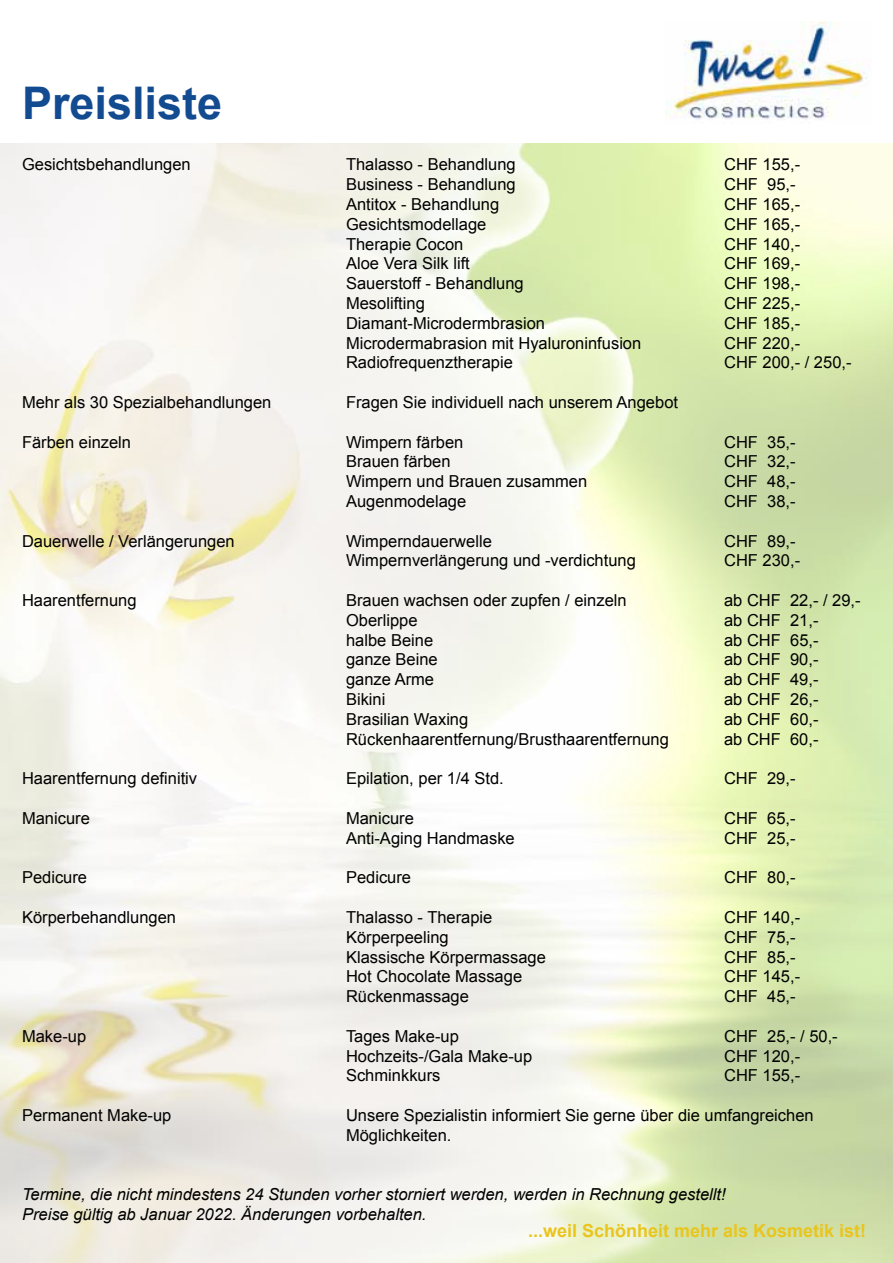
<style>
.page{position:relative;width:893px;height:1263px;background:#fff}
.page>*{position:absolute;margin:0;border:0;box-sizing:border-box;transform-origin:0 0}
.t1{font:700 45px "Arial";color:#134b91}
.t2{font:700 18px "Arial";color:#e9c51d}
.t3{font:16.5px/19.8px "Arial";color:#000}
.t4{font:italic 16.5px/19.8px "Arial";color:#000}
</style>
<div class="page">
<img style="left:0;top:144px;width:893px;height:1119px">
<img style="left:665px;top:21px;width:202px;height:98px">
<h1 class="t1" style="left:22px;top:73px;width:202px">Preisliste</h1>
<p class="t3" style="left:22px;top:155px;width:170px">Gesichtsbehandlungen</p>
<p class="t3" style="left:346px;top:155px;width:171px">Thalasso - Behandlung</p>
<p class="t3" style="left:724px;top:155px;width:78px">CHF 155,-</p>
<p class="t3" style="left:346px;top:175px;width:171px">Business - Behandlung</p>
<p class="t3" style="left:724px;top:175px;width:73px">CHF 95,-</p>
<p class="t3" style="left:346px;top:194px;width:155px">Antitox - Behandlung</p>
<p class="t3" style="left:724px;top:194px;width:78px">CHF 165,-</p>
<p class="t3" style="left:346px;top:214px;width:142px">Gesichtsmodellage</p>
<p class="t3" style="left:724px;top:214px;width:78px">CHF 165,-</p>
<p class="t3" style="left:346px;top:234px;width:119px">Therapie Cocon</p>
<p class="t3" style="left:724px;top:234px;width:78px">CHF 140,-</p>
<p class="t3" style="left:346px;top:254px;width:125px">Aloe Vera Silk lift</p>
<p class="t3" style="left:724px;top:254px;width:78px">CHF 169,-</p>
<p class="t3" style="left:346px;top:274px;width:179px">Sauerstoff - Behandlung</p>
<p class="t3" style="left:724px;top:274px;width:78px">CHF 198,-</p>
<p class="t3" style="left:346px;top:293px;width:80px">Mesolifting</p>
<p class="t3" style="left:724px;top:293px;width:78px">CHF 225,-</p>
<p class="t3" style="left:346px;top:313px;width:200px">Diamant-Microdermbrasion</p>
<p class="t3" style="left:724px;top:313px;width:78px">CHF 185,-</p>
<p class="t3" style="left:346px;top:333px;width:297px">Microdermabrasion mit Hyaluroninfusion</p>
<p class="t3" style="left:724px;top:333px;width:78px">CHF 220,-</p>
<p class="t3" style="left:346px;top:353px;width:168px">Radiofrequenztherapie</p>
<p class="t3" style="left:724px;top:353px;width:129px">CHF 200,- / 250,-</p>
<p class="t3" style="left:22px;top:392px;width:251px">Mehr als 30 Spezialbehandlungen</p>
<p class="t3" style="left:346px;top:392px;width:334px">Fragen Sie individuell nach unserem Angebot</p>
<p class="t3" style="left:22px;top:432px;width:111px">Färben einzeln</p>
<p class="t3" style="left:346px;top:432px;width:119px">Wimpern färben</p>
<p class="t3" style="left:724px;top:432px;width:73px">CHF 35,-</p>
<p class="t3" style="left:346px;top:452px;width:106px">Brauen färben</p>
<p class="t3" style="left:724px;top:452px;width:73px">CHF 32,-</p>
<p class="t3" style="left:346px;top:472px;width:243px">Wimpern und Brauen zusammen</p>
<p class="t3" style="left:724px;top:472px;width:73px">CHF 48,-</p>
<p class="t3" style="left:346px;top:491px;width:122px">Augenmodelage</p>
<p class="t3" style="left:724px;top:491px;width:73px">CHF 38,-</p>
<p class="t3" style="left:22px;top:531px;width:214px">Dauerwelle / Verlängerungen</p>
<p class="t3" style="left:346px;top:531px;width:147px">Wimperndauerwelle</p>
<p class="t3" style="left:724px;top:531px;width:73px">CHF 89,-</p>
<p class="t3" style="left:346px;top:551px;width:291px">Wimpernverlängerung und -verdichtung</p>
<p class="t3" style="left:724px;top:551px;width:78px">CHF 230,-</p>
<p class="t3" style="left:22px;top:590px;width:116px">Haarentfernung</p>
<p class="t3" style="left:346px;top:590px;width:282px">Brauen wachsen oder zupfen / einzeln</p>
<p class="t3" style="left:724px;top:590px;width:138px">ab CHF 22,- / 29,-</p>
<p class="t3" style="left:346px;top:610px;width:73px">Oberlippe</p>
<p class="t3" style="left:724px;top:610px;width:96px">ab CHF 21,-</p>
<p class="t3" style="left:346px;top:630px;width:89px">halbe Beine</p>
<p class="t3" style="left:724px;top:630px;width:96px">ab CHF 65,-</p>
<p class="t3" style="left:346px;top:650px;width:93px">ganze Beine</p>
<p class="t3" style="left:724px;top:650px;width:96px">ab CHF 90,-</p>
<p class="t3" style="left:346px;top:670px;width:90px">ganze Arme</p>
<p class="t3" style="left:724px;top:670px;width:96px">ab CHF 49,-</p>
<p class="t3" style="left:346px;top:689px;width:41px">Bikini</p>
<p class="t3" style="left:724px;top:689px;width:96px">ab CHF 26,-</p>
<p class="t3" style="left:346px;top:709px;width:124px">Brasilian Waxing</p>
<p class="t3" style="left:724px;top:709px;width:96px">ab CHF 60,-</p>
<p class="t3" style="left:346px;top:729px;width:324px">Rückenhaarentfernung/Brusthaarentfernung</p>
<p class="t3" style="left:724px;top:729px;width:96px">ab CHF 60,-</p>
<p class="t3" style="left:22px;top:769px;width:177px">Haarentfernung definitiv</p>
<p class="t3" style="left:346px;top:769px;width:159px">Epilation, per 1/4 Std.</p>
<p class="t3" style="left:724px;top:769px;width:73px">CHF 29,-</p>
<p class="t3" style="left:22px;top:808px;width:69px">Manicure</p>
<p class="t3" style="left:346px;top:808px;width:69px">Manicure</p>
<p class="t3" style="left:724px;top:808px;width:73px">CHF 65,-</p>
<p class="t3" style="left:346px;top:828px;width:170px">Anti-Aging Handmaske</p>
<p class="t3" style="left:724px;top:828px;width:73px">CHF 25,-</p>
<p class="t3" style="left:22px;top:868px;width:67px">Pedicure</p>
<p class="t3" style="left:346px;top:868px;width:67px">Pedicure</p>
<p class="t3" style="left:724px;top:868px;width:73px">CHF 80,-</p>
<p class="t3" style="left:22px;top:907px;width:156px">Körperbehandlungen</p>
<p class="t3" style="left:346px;top:907px;width:148px">Thalasso - Therapie</p>
<p class="t3" style="left:724px;top:907px;width:78px">CHF 140,-</p>
<p class="t3" style="left:346px;top:927px;width:104px">Körperpeeling</p>
<p class="t3" style="left:724px;top:927px;width:73px">CHF 75,-</p>
<p class="t3" style="left:346px;top:947px;width:201px">Klassische Körpermassage</p>
<p class="t3" style="left:724px;top:947px;width:73px">CHF 85,-</p>
<p class="t3" style="left:346px;top:967px;width:178px">Hot Chocolate Massage</p>
<p class="t3" style="left:724px;top:967px;width:78px">CHF 145,-</p>
<p class="t3" style="left:346px;top:986px;width:124px">Rückenmassage</p>
<p class="t3" style="left:724px;top:986px;width:73px">CHF 45,-</p>
<p class="t3" style="left:22px;top:1026px;width:66px">Make-up</p>
<p class="t3" style="left:346px;top:1026px;width:114px">Tages Make-up</p>
<p class="t3" style="left:724px;top:1026px;width:115px">CHF 25,- / 50,-</p>
<p class="t3" style="left:346px;top:1046px;width:188px">Hochzeits-/Gala Make-up</p>
<p class="t3" style="left:724px;top:1046px;width:78px">CHF 120,-</p>
<p class="t3" style="left:346px;top:1066px;width:96px">Schminkkurs</p>
<p class="t3" style="left:724px;top:1066px;width:78px">CHF 155,-</p>
<p class="t3" style="left:22px;top:1105px;width:151px">Permanent Make-up</p>
<p class="t3" style="left:346px;top:1105px;width:469px">Unsere Spezialistin informiert Sie gerne über die umfangreichen<br>Möglichkeiten.</p>
<p class="t4" style="left:22px;top:1185px;width:705px">Termine, die nicht mindestens 24 Stunden vorher storniert werden, werden in Rechnung gestellt!<br>Preise gültig ab Januar 2022. Änderungen vorbehalten.</p>
<p class="t2" style="left:528px;top:1219px;width:340px">...weil Schönheit mehr als Kosmetik ist!</p>
</div>
